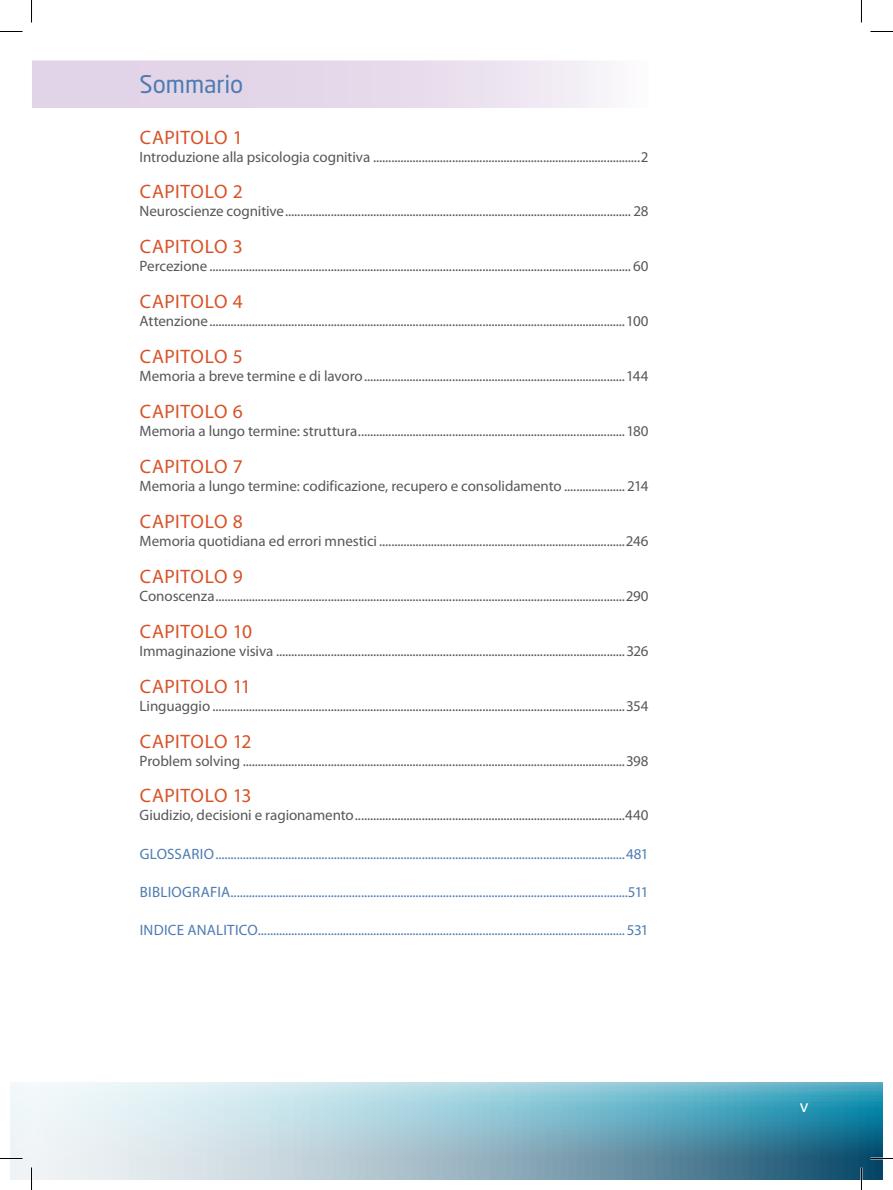
<style>
.page{position:relative;width:893px;height:1190px;background:#fff}
.page>*{position:absolute;margin:0;border:0;box-sizing:border-box;transform-origin:0 0}
.H1_DX{font:24px "Neo Sans Std";letter-spacing:-.005em;color:#4d7bb2}
.BCCN{font:19.5px "Myriad Pro";letter-spacing:.025em;color:#d85227}
.RFOLIO{font:18px "Myriad Pro";color:#fff}
.BCCT{font:15px "Myriad Pro";letter-spacing:-.005em;color:#57585a}
.BCBMT{font:15px "Myriad Pro";letter-spacing:.01em;color:#4d7bb2}
</style>
<div class="page">
<div style="left:10px;top:1082px;width:21px;height:98px;background:#eff5f7"></div>
<svg style="left:33px;top:1082px;width:849px;height:98px;background:#95becc"></svg>
<div style="left:32px;top:60px;width:616px;height:48px;background:linear-gradient(to right,#ddcce3,#f4eff6)"></div>
<hr style="left:0;top:1157px;width:22px;height:2px;background:#fff">
<hr style="left:870px;top:1157px;width:22px;height:2px;background:#fff">
<hr style="left:860px;top:1167px;width:2px;height:23px;background:#fff">
<svg style="left:0;top:31px;width:22px;height:1px"></svg>
<svg style="left:870px;top:31px;width:22px;height:1px"></svg>
<svg style="left:0;top:1158px;width:22px;height:1px"></svg>
<svg style="left:870px;top:1158px;width:22px;height:1px"></svg>
<svg style="left:31px;top:0;width:1px;height:22px"></svg>
<svg style="left:31px;top:1167px;width:1px;height:23px"></svg>
<svg style="left:860px;top:1167px;width:1px;height:13px"></svg>
<p class="H1_DX" style="left:140px;top:70px;width:105px">Sommario</p>
<p class="BCCN" style="left:140px;top:125px;width:104px">CAPITOLO 1</p>
<p class="BCCT" style="left:140px;top:147px;width:510px">Introduzione alla psicologia cognitiva ........................................................................................2</p>
<p class="BCCN" style="left:140px;top:180px;width:104px">CAPITOLO 2</p>
<p class="BCCT" style="left:140px;top:202px;width:510px">Neuroscienze cognitive.................................................................................................................. 28</p>
<p class="BCCN" style="left:140px;top:235px;width:104px">CAPITOLO 3</p>
<p class="BCCT" style="left:140px;top:257px;width:510px">Percezione ........................................................................................................................................... 60</p>
<p class="BCCN" style="left:140px;top:290px;width:104px">CAPITOLO 4</p>
<p class="BCCT" style="left:140px;top:312px;width:510px">Attenzione.........................................................................................................................................100</p>
<p class="BCCN" style="left:140px;top:345px;width:104px">CAPITOLO 5</p>
<p class="BCCT" style="left:140px;top:367px;width:510px">Memoria a breve termine e di lavoro......................................................................................144</p>
<p class="BCCN" style="left:140px;top:399px;width:104px">CAPITOLO 6</p>
<p class="BCCT" style="left:140px;top:422px;width:510px">Memoria a lungo termine: struttura........................................................................................180</p>
<p class="BCCN" style="left:140px;top:454px;width:104px">CAPITOLO 7</p>
<p class="BCCT" style="left:140px;top:477px;width:510px">Memoria a lungo termine: codificazione, recupero e consolidamento .................... 214</p>
<p class="BCCN" style="left:140px;top:509px;width:104px">CAPITOLO 8</p>
<p class="BCCT" style="left:140px;top:532px;width:510px">Memoria quotidiana ed errori mnestici .................................................................................246</p>
<p class="BCCN" style="left:140px;top:564px;width:104px">CAPITOLO 9</p>
<p class="BCCT" style="left:140px;top:586px;width:510px">Conoscenza.......................................................................................................................................290</p>
<p class="BCCN" style="left:140px;top:619px;width:114px">CAPITOLO 10</p>
<p class="BCCT" style="left:140px;top:641px;width:510px">Immaginazione visiva ...................................................................................................................326</p>
<p class="BCCN" style="left:140px;top:674px;width:113px">CAPITOLO 11</p>
<p class="BCCT" style="left:140px;top:696px;width:510px">Linguaggio ........................................................................................................................................354</p>
<p class="BCCN" style="left:140px;top:729px;width:113px">CAPITOLO 12</p>
<p class="BCCT" style="left:140px;top:751px;width:510px">Problem solving ..............................................................................................................................398</p>
<p class="BCCN" style="left:140px;top:784px;width:113px">CAPITOLO 13</p>
<p class="BCCT" style="left:140px;top:806px;width:510px">Giudizio, decisioni e ragionamento.........................................................................................440</p>
<p class="BCBMT" style="left:140px;top:844px;width:510px">GLOSSARIO.......................................................................................................................................481</p>
<p class="BCBMT" style="left:140px;top:883px;width:510px">BIBLIOGRAFIA...................................................................................................................................511</p>
<p class="BCBMT" style="left:140px;top:921px;width:510px">INDICE ANALITICO......................................................................................................................... 531</p>
<p class="RFOLIO" style="left:799px;top:1094px;width:10px">v</p>
</div>
